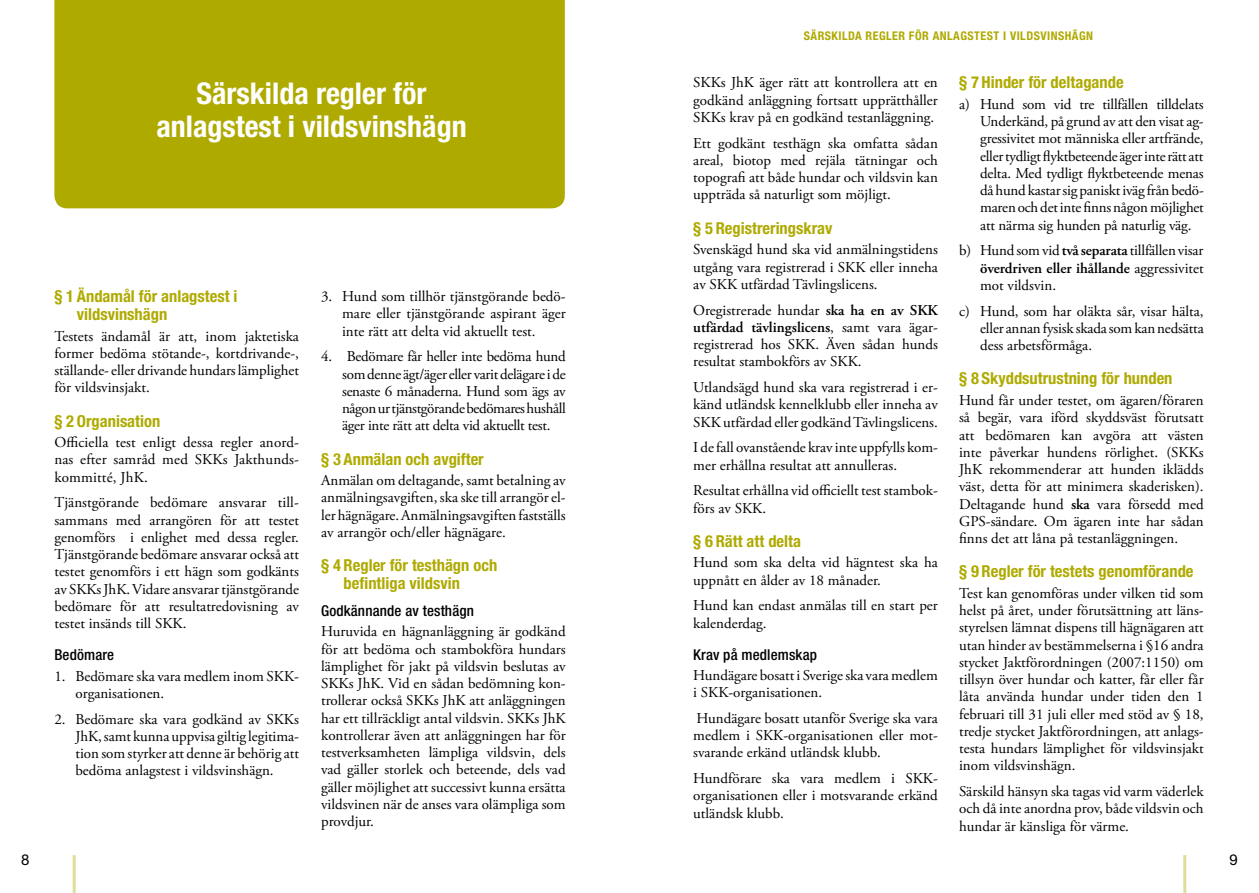
<style>
.page{position:relative;width:1259px;height:893px;background:#fff}
.page>*{position:absolute;margin:0;border:0;box-sizing:border-box;transform-origin:0 0}
.t1{font:700 condensed 30px/33px "Helvetica Neue LT Std";color:#fff;text-align:center}
.t2{font:700 condensed 16.5px/18px "Helvetica Neue LT Std";color:#afaa00}
.t3{font:15px/17.2px "Adobe Garamond Pro";color:#000;text-align:justify}
.t4{font:500 condensed 15px "Helvetica Neue LT Std";letter-spacing:.01em;color:#000}
.t5{font:15px "Helvetica Neue LT Std";color:#000}
.t6{font:700 condensed 12px "Helvetica Neue LT Std";letter-spacing:.04em;color:#afaa00}
.s1{font-weight:600}
</style>
<div class="page">
<hr style="left:73px;top:855px;width:3px;height:38px;background:#dfdd99">
<hr style="left:1183px;top:855px;width:3px;height:38px;background:#dfdd99">
<div style="left:54px;top:0;width:511px;height:208px;background:#afaa00"></div>
<h1 class="t1" style="left:156px;top:77px;width:312px">Särskilda regler för anlagstest i vildsvinshägn</h1>
<p class="t2" style="left:77px;top:287px;width:162px;text-indent:-23px">§ 1 Ändamål för anlagstest i vildsvinshägn</p>
<p class="t3" style="left:54px;top:328px;width:246px">Testets ändamål är att, inom jaktetiska former bedöma stötande-, kortdrivande-, ställande- eller drivande hundars lämplighet för vildsvinsjakt.</p>
<p class="t2" style="left:54px;top:411px;width:107px">§ 2 Organisation</p>
<p class="t3" style="left:54px;top:434px;width:246px">Officiella test enligt dessa regler anord&shy;nas efter samråd med SKKs Jakthunds&shy;kommitté, JhK.</p>
<p class="t3" style="left:54px;top:495px;width:246px">Tjänstgörande bedömare ansvarar till&shy;sammans med arrangören för att testet genomförs i enlighet med dessa regler.<br>Tjänstgörande bedömare ansvarar också att testet genomförs i ett hägn som godkänts av SKKs JhK. Vidare ansvarar tjänstgörande bedömare för att resultatredovisning av testet insänds till SKK.</p>
<p class="t4" style="left:54px;top:646px;width:61px">Bedömare</p>
<p class="t3" style="left:75px;top:668px;width:225px;text-indent:-21px">1. Bedömare ska vara medlem inom SKK&shy;organisationen.</p>
<p class="t3" style="left:75px;top:711px;width:225px;text-indent:-21px">2. Bedömare ska vara godkänd av SKKs JhK, samt kunna uppvisa giltig legitima&shy;tion som styrker att denne är behörig att bedöma anlagstest i vildsvinshägn.</p>
<p class="t3" style="left:342px;top:288px;width:225px;text-indent:-21px">3. Hund som tillhör tjänstgörande bedö&shy;mare eller tjänstgörande aspirant äger inte rätt att delta vid aktuellt test.</p>
<p class="t3" style="left:342px;top:348px;width:225px;text-indent:-21px">4. Bedömare får heller inte bedöma hund som denne ägt/äger eller varit delägare i de senaste 6 månaderna. Hund som ägs av någon ur tjänstgörande bedömares hushåll äger inte rätt att delta vid aktuellt test.</p>
<p class="t2" style="left:321px;top:449px;width:164px">§ 3 Anmälan och avgifter</p>
<p class="t3" style="left:321px;top:472px;width:246px">Anmälan om deltagande, samt betalning av anmälningsavgiften, ska ske till arrangör el&shy;ler hägnägare. Anmälningsavgiften fastställs av arrangör och/eller hägnägare.</p>
<p class="t2" style="left:344px;top:556px;width:155px;text-indent:-23px">§ 4 Regler för testhägn och befintliga vildsvin</p>
<p class="t4" style="left:321px;top:602px;width:154px">Godkännande av testhägn</p>
<p class="t3" style="left:321px;top:623px;width:246px">Huruvida en hägnanläggning är godkänd för att bedöma och stambokföra hundars lämplighet för jakt på vildsvin beslutas av SKKs JhK. Vid en sådan bedömning kon&shy;trollerar också SKKs JhK att anläggningen har ett tillräckligt antal vildsvin. SKKs JhK kontrollerar även att anläggningen har för testverksamheten lämpliga vildsvin, dels vad gäller storlek och beteende, dels vad gäller möjlighet att successivt kunna ersätta vildsvinen när de anses vara olämpliga som provdjur.</p>
<p class="t6" style="left:804px;top:29px;width:291px">SÄRSKILDA REGLER FÖR ANLAGSTEST I VILDSVINSHÄGN</p>
<p class="t3" style="left:693px;top:75px;width:246px">SKKs JhK äger rätt att kontrollera att en godkänd anläggning fortsatt upprätthåller SKKs krav på en godkänd testanläggning.</p>
<p class="t3" style="left:693px;top:135px;width:246px">Ett godkänt testhägn ska omfatta sådan areal, biotop med rejäla tätningar och topografi att både hundar och vildsvin kan uppträda så naturligt som möjligt.</p>
<p class="t2" style="left:693px;top:218px;width:141px">§ 5 Registreringskrav</p>
<p class="t3" style="left:693px;top:241px;width:246px">Svenskägd hund ska vid anmälningstidens utgång vara registrerad i SKK eller inneha av SKK utfärdad Tävlingslicens.</p>
<p class="t3" style="left:693px;top:302px;width:246px">Oregistrerade hundar <span class="s1">ska ha en av SKK utfärdad tävlingslicens</span>, samt vara ägar&shy;registrerad hos SKK. Även sådan hunds resultat stambokförs av SKK.</p>
<p class="t3" style="left:693px;top:379px;width:246px">Utlandsägd hund ska vara registrerad i er&shy;känd utländsk kennelklubb eller inneha av SKK utfärdad eller godkänd Tävlingslicens.</p>
<p class="t3" style="left:693px;top:439px;width:246px">I de fall ovanstående krav inte uppfylls kom&shy;mer erhållna resultat att annulleras.</p>
<p class="t3" style="left:693px;top:482px;width:246px">Resultat erhållna vid officiellt test stambok&shy;förs av SKK.</p>
<p class="t2" style="left:693px;top:532px;width:109px">§ 6 Rätt att delta</p>
<p class="t3" style="left:693px;top:554px;width:246px">Hund som ska delta vid hägntest ska ha uppnått en ålder av 18 månader.</p>
<p class="t3" style="left:693px;top:597px;width:246px">Hund kan endast anmälas till en start per kalenderdag.</p>
<p class="t4" style="left:693px;top:645px;width:125px">Krav på medlemskap</p>
<p class="t3" style="left:693px;top:667px;width:246px">Hundägare bosatt i Sverige ska vara medlem i SKK-organisationen.</p>
<p class="t3" style="left:693px;top:710px;width:246px">Hundägare bosatt utanför Sverige ska vara medlem i SKK-organisationen eller mot&shy;svarande erkänd utländsk klubb.</p>
<p class="t3" style="left:693px;top:770px;width:246px">Hundförare ska vara medlem i SKK&shy;organisationen eller i motsvarande erkänd utländsk klubb.</p>
<p class="t2" style="left:959px;top:73px;width:166px">§ 7 Hinder för deltagande</p>
<p class="t3" style="left:980px;top:96px;width:225px;text-indent:-21px">a) Hund som vid tre tillfällen tilldelats Underkänd, på grund av att den visat ag&shy;gressivitet mot människa eller artfrände, eller tydligt flyktbeteende äger inte rätt att delta. Med tydligt flyktbeteende menas då hund kastar sig paniskt iväg från bedö&shy;maren och det inte finns någon möjlighet att närma sig hunden på naturlig väg.</p>
<p class="t3" style="left:980px;top:243px;width:225px;text-indent:-21px">b) Hund som vid <span class="s1">två separata</span> tillfällen visar <span class="s1">överdriven eller ihållande</span> aggressivitet mot vildsvin.</p>
<p class="t3" style="left:980px;top:303px;width:225px;text-indent:-21px">c) Hund, som har oläkta sår, visar hälta, eller annan fysisk skada som kan nedsätta dess arbetsförmåga.</p>
<p class="t2" style="left:959px;top:369px;width:215px">§ 8 Skyddsutrustning för hunden</p>
<p class="t3" style="left:959px;top:392px;width:246px">Hund får under testet, om ägaren/föraren så begär, vara iförd skyddsväst förutsatt att bedömaren kan avgöra att västen inte påverkar hundens rörlighet. (SKKs JhK rekommenderar att hunden iklädds väst, detta för att minimera skaderisken).<br>Deltagande hund <span class="s1">ska</span> vara försedd med GPS-sändare. Om ägaren inte har sådan finns det att låna på testanläggningen.</p>
<p class="t2" style="left:959px;top:562px;width:236px">§ 9 Regler för testets genomförande</p>
<p class="t3" style="left:959px;top:585px;width:246px">Test kan genomföras under vilken tid som helst på året, under förutsättning att läns&shy;styrelsen lämnat dispens till hägnägaren att utan hinder av bestämmelserna i §16 andra stycket Jaktförordningen (2007:1150) om tillsyn över hundar och katter, får eller får låta använda hundar under tiden den 1 februari till 31 juli eller med stöd av § 18, tredje stycket Jaktförordningen, att anlags&shy;testa hundars lämplighet för vildsvinsjakt inom vildsvinshägn.</p>
<p class="t3" style="left:959px;top:783px;width:246px">Särskild hänsyn ska tagas vid varm väderlek och då inte anordna prov, både vildsvin och hundar är känsliga för värme.</p>
<p class="t5" style="left:21px;top:850px;width:10px">8</p>
<p class="t5" style="left:1229px;top:851px;width:10px">9</p>
</div>
